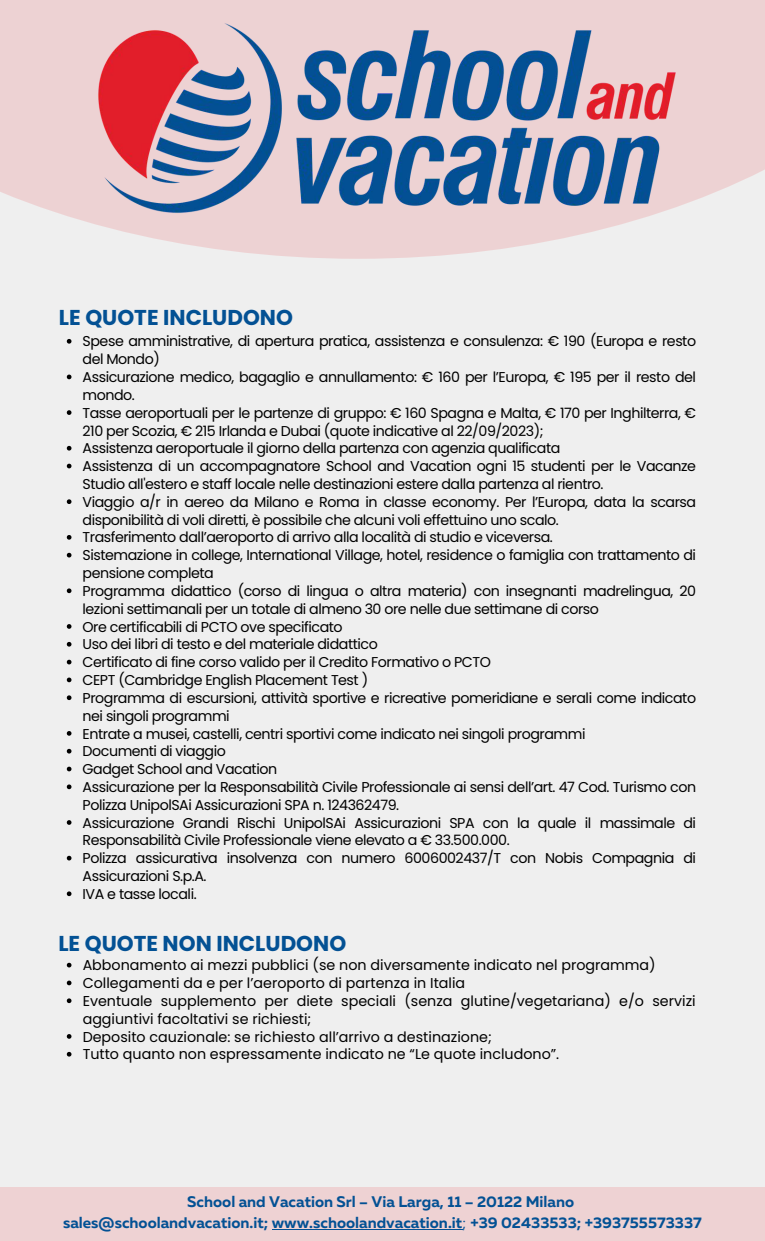
<style>
.page{position:relative;width:765px;height:1241px;background:#fff}
.page>*{position:absolute;margin:0;border:0;box-sizing:border-box;transform-origin:0 0}
.t1{font:700 21.5px "Poppins";color:#035194}
.t2{font:700 15.38px "Muller";color:#035194}
.t3{font:14.25px/17.8px "Poppins";letter-spacing:-.03em;color:#000}
.t4{font:14.25px/17.8px "Poppins";color:#000}
.s1{font-weight:400}
</style>
<div class="page">
<div style="left:0;top:0;width:765px;height:1240px;background:#efefef"></div>
<svg style="left:0;top:0;width:765px;height:259px;fill:#edd2d3"></svg>
<img style="left:75px;top:9px;width:616px;height:216px">
<svg style="left:67px;top:962px;width:4px;height:5px"></svg>
<svg style="left:67px;top:980px;width:4px;height:5px"></svg>
<svg style="left:67px;top:998px;width:4px;height:5px"></svg>
<svg style="left:67px;top:1034px;width:4px;height:4px"></svg>
<svg style="left:67px;top:1051px;width:4px;height:5px"></svg>
<svg style="left:67px;top:339px;width:4px;height:4px"></svg>
<svg style="left:67px;top:374px;width:4px;height:5px"></svg>
<svg style="left:67px;top:410px;width:4px;height:5px"></svg>
<svg style="left:67px;top:446px;width:4px;height:4px"></svg>
<svg style="left:67px;top:463px;width:4px;height:5px"></svg>
<svg style="left:67px;top:499px;width:4px;height:5px"></svg>
<svg style="left:67px;top:535px;width:4px;height:4px"></svg>
<svg style="left:67px;top:553px;width:4px;height:4px"></svg>
<svg style="left:67px;top:588px;width:4px;height:5px"></svg>
<svg style="left:67px;top:624px;width:4px;height:4px"></svg>
<svg style="left:67px;top:642px;width:4px;height:4px"></svg>
<svg style="left:67px;top:659px;width:4px;height:5px"></svg>
<svg style="left:67px;top:677px;width:4px;height:5px"></svg>
<svg style="left:67px;top:695px;width:4px;height:5px"></svg>
<svg style="left:67px;top:731px;width:4px;height:4px"></svg>
<svg style="left:67px;top:748px;width:4px;height:5px"></svg>
<svg style="left:67px;top:766px;width:4px;height:5px"></svg>
<svg style="left:67px;top:784px;width:4px;height:5px"></svg>
<svg style="left:67px;top:820px;width:4px;height:4px"></svg>
<svg style="left:67px;top:855px;width:4px;height:5px"></svg>
<svg style="left:67px;top:891px;width:4px;height:5px"></svg>
<div style="left:0;top:1187px;width:765px;height:53px;background:#eed2d3"></div>
<hr style="left:272px;top:1229px;width:190px;height:1px;background:#035194">
<p class="t1" style="left:59px;top:302px;width:236px">LE QUOTE INCLUDONO</p>
<p class="t3" style="left:83px;top:332px;width:615px">Spese amministrative, di apertura pratica, assistenza e consulenza: € 190 (Europa e resto del Mondo)</p>
<p class="t3" style="left:83px;top:368px;width:615px">Assicurazione medico, bagaglio e annullamento: € 160 per l’Europa, € 195 per il resto del mondo.</p>
<p class="t3" style="left:83px;top:404px;width:615px">Tasse aeroportuali per le partenze di gruppo: € 160 Spagna e Malta, € 170 per Inghilterra, €<br>210 per Scozia, € 215 Irlanda e Dubai (quote indicative al 22/09/2023);</p>
<p class="t3" style="left:83px;top:439px;width:479px">Assistenza aeroportuale il giorno della partenza con agenzia qualificata</p>
<p class="t3" style="left:83px;top:457px;width:615px">Assistenza di un accompagnatore School and Vacation ogni 15 studenti per le Vacanze<br>Studio all'estero e staff locale nelle destinazioni estere dalla partenza al rientro.</p>
<p class="t3" style="left:83px;top:493px;width:615px">Viaggio a/r in aereo da Milano e Roma in classe economy. Per l’Europa, data la scarsa disponibilità di voli diretti, è possibile che alcuni voli effettuino uno scalo.</p>
<p class="t3" style="left:83px;top:528px;width:472px">Trasferimento dall’aeroporto di arrivo alla località di studio e viceversa.</p>
<p class="t3" style="left:83px;top:546px;width:615px">Sistemazione in college, International Village, hotel, residence o famiglia con trattamento di pensione completa</p>
<p class="t3" style="left:83px;top:582px;width:615px">Programma didattico (corso di lingua o altra materia) con insegnanti madrelingua, 20 lezioni settimanali per un totale di almeno 30 ore nelle due settimane di corso</p>
<p class="t3" style="left:83px;top:617px;width:262px">Ore certificabili di PCTO ove specificato</p>
<p class="t3" style="left:83px;top:635px;width:297px">Uso dei libri di testo e del materiale didattico</p>
<p class="t3" style="left:83px;top:653px;width:410px">Certificato di fine corso valido per il Credito Formativo o PCTO</p>
<p class="t3" style="left:83px;top:671px;width:287px">CEPT (Cambridge English Placement Test )</p>
<p class="t3" style="left:83px;top:689px;width:615px">Programma di escursioni, attività sportive e ricreative pomeridiane e serali come indicato nei singoli programmi</p>
<p class="t3" style="left:83px;top:724px;width:504px">Entrate a musei, castelli, centri sportivi come indicato nei singoli programmi</p>
<h1 class="t3" style="left:83px;top:742px;width:145px">Documenti di viaggio</h1>
<p class="t3" style="left:83px;top:760px;width:196px">Gadget School and Vacation</p>
<p class="t3" style="left:83px;top:778px;width:615px">Assicurazione per la Responsabilità Civile Professionale ai sensi dell’art. 47 Cod. Turismo con<br>Polizza UnipolSAi Assicurazioni SPA n. 124362479.</p>
<p class="t3" style="left:83px;top:813px;width:615px">Assicurazione Grandi Rischi UnipolSAi Assicurazioni SPA con la quale il massimale di<br>Responsabilità Civile Professionale viene elevato a € 33.500.000.</p>
<p class="t3" style="left:83px;top:849px;width:615px">Polizza assicurativa insolvenza con numero 6006002437/T con Nobis Compagnia di<br>Assicurazioni S.p.A.</p>
<p class="t3" style="left:83px;top:885px;width:116px">IVA e tasse locali.</p>
<h1 class="t1" style="left:58px;top:928px;width:289px">LE QUOTE NON INCLUDONO</h1>
<p class="t4" style="left:83px;top:956px;width:575px">Abbonamento ai mezzi pubblici (se non diversamente indicato nel programma)</p>
<p class="t4" style="left:83px;top:974px;width:384px">Collegamenti da e per l’aeroporto di partenza in Italia</p>
<p class="t4" style="left:83px;top:992px;width:615px">Eventuale supplemento per diete speciali (senza glutine/vegetariana) e/o servizi aggiuntivi facoltativi se richiesti;</p>
<p class="t4" style="left:83px;top:1027px;width:411px">Deposito cauzionale: se richiesto all’arrivo a destinazione;</p>
<p class="t4" style="left:83px;top:1045px;width:478px">Tutto quanto non espressamente indicato ne “Le quote includono”.</p>
<p class="t2" style="left:187px;top:1195px;width:389px">School and Vacation Srl – Via Larga, 11 – 20122 Milano</p>
<p class="t2" style="left:63px;top:1216px;width:640px">sales@schoolandvacation.it; www.schoolandvacation.it<span class="s1">;</span> +39 02433533; +393755573337</p>
</div>
